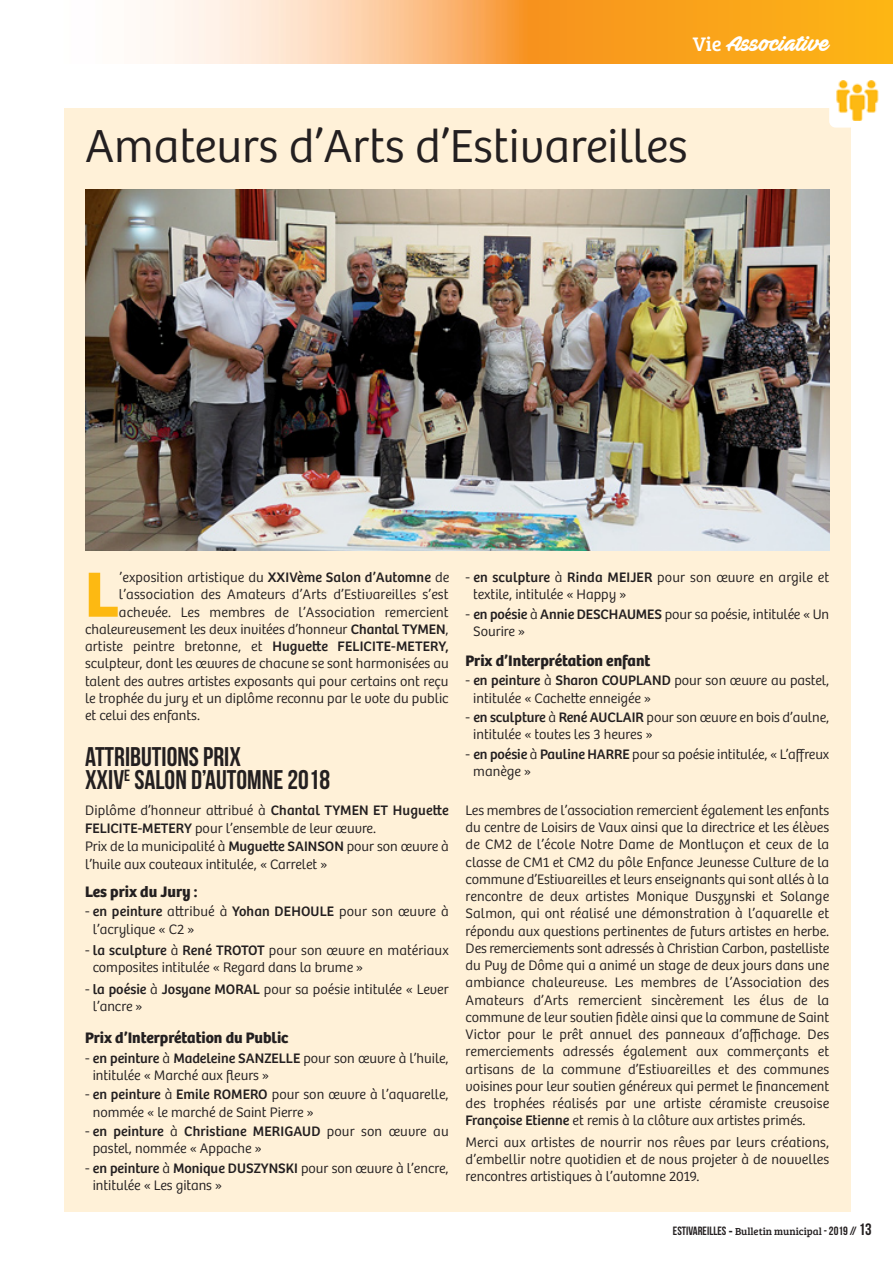
<style>
.page{position:relative;width:893px;height:1263px;background:#fff}
.page>*{position:absolute;margin:0;border:0;box-sizing:border-box;transform-origin:0 0}
.t1{font:700 66.15px "Bree";color:#fdb912}
.t2{font:300 48px "Bree";color:#231f20}
.t3{font:27px/22.5px "Bebas Neue";color:#231f20}
.t4{font:21px "Ave Fedan PERSONALUSEONLY";color:#fff}
.t5{font:700 15.75px "Bree";color:#231f20}
.t6{font:300 14.25px/17.2px "Bree";color:#231f20}
.t7{font:12px "Bebas Neue";color:#231f20}
.s1{font-family:"Bree Serif";font-size:20.25px}
.s2{font-weight:400}
.s3{font-family:"Bree";font-weight:700}
.s4{font-family:"Bree Serif";font-size:10.5px}
.s5{font-size:16.5px}
</style>
<div class="page">
<div style="left:64px;top:108px;width:786px;height:1103px;background:#fff1d8"></div>
<svg style="left:528px;top:0;width:365px;height:64px;background:#f9a319"></svg>
<img style="left:155px;top:0;width:373px;height:64px">
<div style="left:829px;top:74px;width:50px;height:54px;background:#fff;border-radius:6px"></div>
<img style="left:836px;top:81px;width:43px;height:40px">
<img style="left:85px;top:190px;width:744px;height:361px">
<h3 class="t4" style="left:693px;top:35px;width:138px"><span class="s1">Vie</span> Associative</h3>
<h2 class="t2" style="left:85px;top:129px;width:604px">Amateurs d’Arts d’Estivareilles</h2>
<h1 class="t1" style="left:85px;top:571px;width:36px">L</h1>
<p class="t6" style="left:120px;top:570px;width:331px">’exposition artistique du <span class="s2">XXIVème Salon d’Automne</span> de</p>
<p class="t6" style="left:119px;top:588px;width:331px">l’association des Amateurs d’Arts d’Estivareilles s’est</p>
<p class="t6" style="left:119px;top:605px;width:331px">achevée. Les membres de l’Association remercient</p>
<p class="t6" style="left:85px;top:622px;width:365px">chaleureusement les deux invitées d’honneur <span class="s2">Chantal TYMEN</span>,</p>
<p class="t6" style="left:85px;top:639px;width:365px">artiste peintre bretonne, et <span class="s2">Huguette FELICITE-METERY,</span></p>
<p class="t6" style="left:85px;top:657px;width:365px">sculpteur, dont les œuvres de chacune se sont harmonisées au</p>
<p class="t6" style="left:85px;top:674px;width:365px">talent des autres artistes exposants qui pour certains ont reçu</p>
<p class="t6" style="left:85px;top:691px;width:365px">le trophée du jury et un diplôme reconnu par le vote du public</p>
<p class="t6" style="left:85px;top:708px;width:116px">et celui des enfants.</p>
<h3 class="t3" style="left:85px;top:745px;width:247px">ATTRIBUTIONS PRIX<br>XXIV<sup>E</sup> SALON D’AUTOMNE 2018</h3>
<p class="t6" style="left:85px;top:803px;width:365px;line-height:18px">Diplôme d’honneur attribué à <span class="s2">Chantal TYMEN ET Huguette FELICITE-METERY</span> pour l’ensemble de leur œuvre.<br>Prix de la municipalité à <span class="s2">Muguette SAINSON</span> pour son œuvre à l’huile aux couteaux intitulée, « Carrelet »</p>
<p class="t5" style="left:85px;top:886px;width:114px">Les prix du Jury :</p>
<p class="t6" style="left:93px;top:905px;width:357px;text-indent:-8px">- <span class="s2">en peinture</span> attribué à <span class="s2">Yohan DEHOULE</span> pour son œuvre à l’acrylique « C2 »</p>
<p class="t6" style="left:93px;top:943px;width:357px;text-indent:-8px">- <span class="s2">la sculpture</span> à <span class="s2">René TROTOT</span> pour son œuvre en matériaux composites intitulée « Regard dans la brume »</p>
<p class="t6" style="left:93px;top:982px;width:357px;text-indent:-8px">- <span class="s2">la poésie</span> à <span class="s2">Josyane MORAL</span> pour sa poésie intitulée « Lever l’ancre »</p>
<p class="t5" style="left:85px;top:1032px;width:205px">Prix d’Interprétation du Public</p>
<p class="t6" style="left:93px;top:1051px;width:357px;text-indent:-8px">- <span class="s2">en peinture</span> à <span class="s2">Madeleine SANZELLE</span> pour son œuvre à l’huile, intitulée « Marché aux fleurs »</p>
<p class="t6" style="left:93px;top:1087px;width:357px;text-indent:-8px">- <span class="s2">en peinture</span> à <span class="s2">Emile ROMERO</span> pour son œuvre à l’aquarelle, nommée « le marché de Saint Pierre »</p>
<p class="t6" style="left:93px;top:1124px;width:357px;text-indent:-8px">- <span class="s2">en peinture</span> à <span class="s2">Christiane MERIGAUD</span> pour son œuvre au pastel, nommée « Appache »</p>
<p class="t6" style="left:93px;top:1161px;width:357px;text-indent:-8px">- <span class="s2">en peinture</span> à <span class="s2">Monique DUSZYNSKI</span> pour son œuvre à l’encre, intitulée « Les gitans »</p>
<p class="t6" style="left:473px;top:570px;width:357px;text-indent:-8px">- <span class="s2">en sculpture</span> à <span class="s2">Rinda MEIJER</span> pour son œuvre en argile et textile, intitulée « Happy »</p>
<p class="t6" style="left:473px;top:607px;width:357px;text-indent:-8px">- <span class="s2">en poésie</span> à <span class="s2">Annie DESCHAUMES</span> pour sa poésie, intitulée « Un<br>Sourire »</p>
<p class="t5" style="left:466px;top:655px;width:186px">Prix d’Interprétation enfant</p>
<p class="t6" style="left:473px;top:674px;width:357px;text-indent:-8px">- <span class="s2">en peinture</span> à <span class="s2">Sharon COUPLAND</span> pour son œuvre au pastel, intitulée « Cachette enneigée »</p>
<p class="t6" style="left:473px;top:710px;width:357px;text-indent:-8px">- <span class="s2">en sculpture</span> à <span class="s2">René AUCLAIR</span> pour son œuvre en bois d’aulne, intitulée « toutes les 3 heures »</p>
<p class="t6" style="left:473px;top:747px;width:357px;text-indent:-8px">- <span class="s2">en poésie</span> à <span class="s2">Pauline HARRE</span> pour sa poésie intitulée, « L’affreux manège »</p>
<p class="t6" style="left:466px;top:803px;width:365px;text-align:justify">Les membres de l’association remercient également les enfants du centre de Loisirs de Vaux ainsi que la directrice et les élèves de CM2 de l’école Notre Dame de Montluçon et ceux de la classe de CM1 et CM2 du pôle Enfance Jeunesse Culture de la commune d’Estivareilles et leurs enseignants qui sont allés à la rencontre de deux artistes Monique Duszynski et Solange Salmon, qui ont réalisé une démonstration à l’aquarelle et répondu aux questions pertinentes de futurs artistes en herbe.<br>Des remerciements sont adressés à Christian Carbon, pastelliste du Puy de Dôme qui a animé un stage de deux jours dans une ambiance chaleureuse. Les membres de l’Association des Amateurs d’Arts remercient sincèrement les élus de la commune de leur soutien fidèle ainsi que la commune de Saint Victor pour le prêt annuel des panneaux d’affichage. Des remerciements adressés également aux commerçants et artisans de la commune d’Estivareilles et des communes voisines pour leur soutien généreux qui permet le financement des trophées réalisés par une artiste céramiste creusoise <span class="s2">Françoise Etienne</span> et remis à la clôture aux artistes primés.</p>
<p class="t6" style="left:466px;top:1135px;width:365px;text-align:justify">Merci aux artistes de nourrir nos rêves par leurs créations, d’embellir notre quotidien et de nous projeter à de nouvelles rencontres artistiques à l’automne 2019.</p>
<p class="t7" style="left:673px;top:1224px;width:200px">ESTIVAREILLES <span class="s3">-</span> <span class="s4">Bulletin municipal</span> - 2019 // <span class="s5">13</span></p>
</div>
